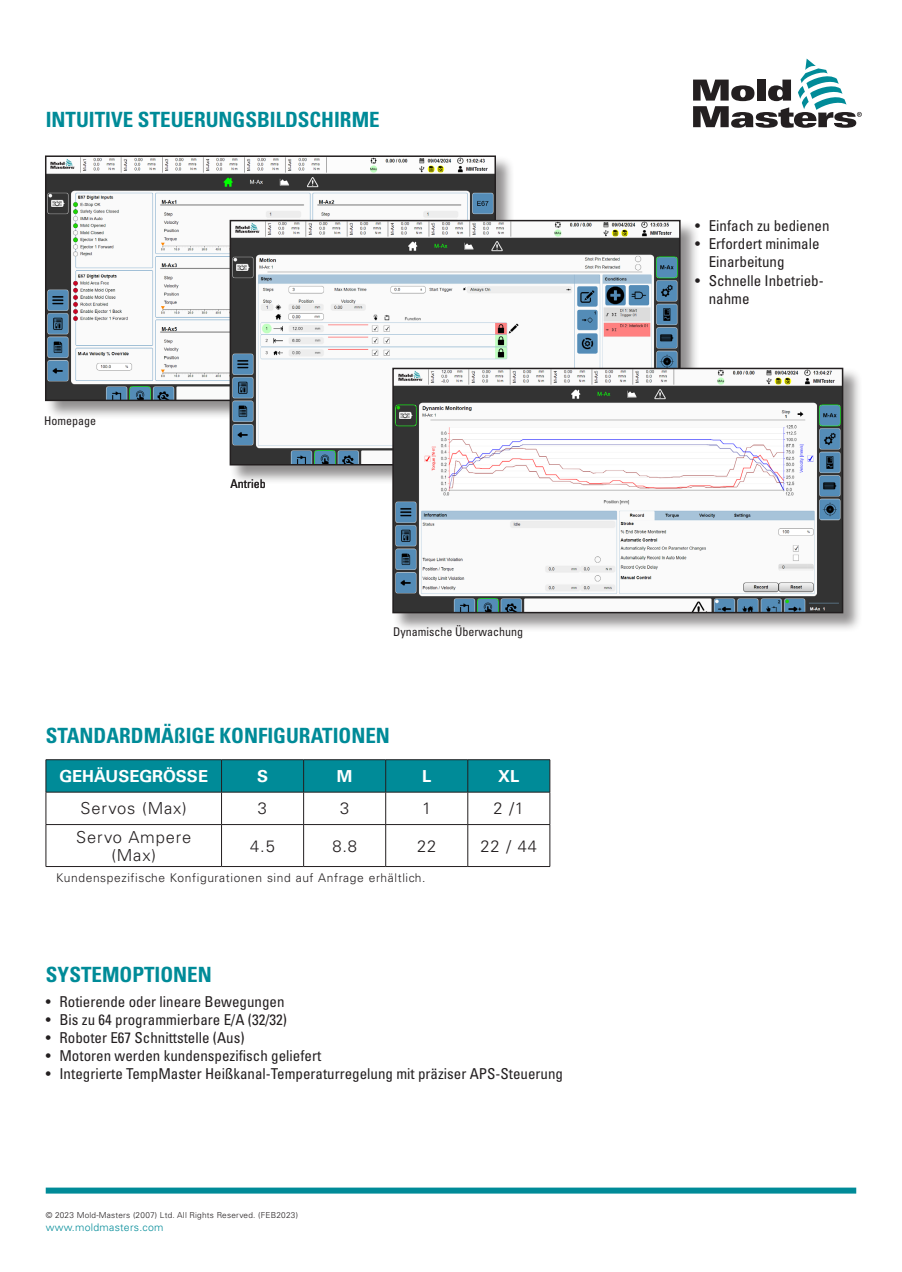
<style>
.page{position:relative;width:902px;height:1272px;background:#fff}
.page>*{position:absolute;margin:0;border:0;box-sizing:border-box;transform-origin:0 0}
.sub_heads{font:700 condensed 21px "Univers LT Std";color:#008b98}
.t1{font:300 16.5px/18px "Univers LT Std";letter-spacing:.05em;color:#231f20;text-align:center}
.t2{font:700 16.5px "Univers LT Std";color:#fff}
.t3{font:condensed 15px/18px "Univers LT Std";color:#231f20}
.t4{font:300 12px "Univers LT Std";letter-spacing:.05em;color:#231f20}
.t5{font:condensed 12px "Univers LT Std";color:#231f20}
.t6{font:300 10.5px "Univers LT Std";letter-spacing:.025em;color:#008b98}
.t7{font:300 8.25px "Univers LT Std";letter-spacing:.025em;color:#231f20}
</style>
<div class="page">
<svg style="left:693px;top:59px;width:168px;height:69px"></svg>
<div style="left:46px;top:1187px;width:810px;height:6px;background:#008b98"></div>
<div style="left:45px;top:155px;width:470px;height:265px;background:#231f20;opacity:.5"></div>
<img style="left:48px;top:158px;width:445px;height:240px">
<div style="left:45px;top:155px;width:451px;height:246px;border:2px solid #231f20"></div>
<div style="left:229px;top:220px;width:470px;height:264px;background:#231f20;opacity:.5"></div>
<img style="left:232px;top:223px;width:445px;height:239px">
<div style="left:229px;top:220px;width:451px;height:245px;border:2px solid #231f20"></div>
<div style="left:392px;top:367px;width:470px;height:265px;background:#231f20;opacity:.5"></div>
<img style="left:395px;top:371px;width:445px;height:239px">
<div style="left:392px;top:368px;width:451px;height:245px;border:2px solid #231f20"></div>
<div style="left:47px;top:760px;width:502px;height:31px;background:#008b98"></div>
<hr style="left:46px;top:759px;width:175px;height:1px;background:#231f20">
<hr style="left:221px;top:759px;width:82px;height:1px;background:#231f20">
<hr style="left:303px;top:759px;width:82px;height:1px;background:#231f20">
<hr style="left:385px;top:759px;width:82px;height:1px;background:#231f20">
<hr style="left:467px;top:759px;width:83px;height:1px;background:#231f20">
<hr style="left:46px;top:760px;width:1px;height:32px;background:#231f20">
<hr style="left:221px;top:760px;width:1px;height:32px;background:#231f20">
<hr style="left:303px;top:760px;width:1px;height:32px;background:#231f20">
<hr style="left:385px;top:760px;width:1px;height:32px;background:#231f20">
<hr style="left:467px;top:760px;width:1px;height:32px;background:#231f20">
<hr style="left:549px;top:760px;width:1px;height:32px;background:#231f20">
<hr style="left:46px;top:791px;width:175px;height:1px;background:#231f20">
<hr style="left:221px;top:791px;width:82px;height:1px;background:#231f20">
<hr style="left:303px;top:791px;width:82px;height:1px;background:#231f20">
<hr style="left:385px;top:791px;width:82px;height:1px;background:#231f20">
<hr style="left:467px;top:791px;width:83px;height:1px;background:#231f20">
<hr style="left:46px;top:866px;width:175px;height:1px;background:#231f20">
<hr style="left:221px;top:866px;width:82px;height:1px;background:#231f20">
<hr style="left:303px;top:866px;width:82px;height:1px;background:#231f20">
<hr style="left:385px;top:866px;width:82px;height:1px;background:#231f20">
<hr style="left:467px;top:866px;width:83px;height:1px;background:#231f20">
<hr style="left:46px;top:792px;width:1px;height:32px;background:#231f20">
<hr style="left:221px;top:792px;width:1px;height:32px;background:#231f20">
<hr style="left:303px;top:792px;width:1px;height:32px;background:#231f20">
<hr style="left:385px;top:792px;width:1px;height:32px;background:#231f20">
<hr style="left:467px;top:792px;width:1px;height:32px;background:#231f20">
<hr style="left:549px;top:792px;width:1px;height:32px;background:#231f20">
<hr style="left:46px;top:824px;width:175px;height:1px;background:#231f20">
<hr style="left:221px;top:824px;width:82px;height:1px;background:#231f20">
<hr style="left:303px;top:824px;width:82px;height:1px;background:#231f20">
<hr style="left:385px;top:824px;width:82px;height:1px;background:#231f20">
<hr style="left:467px;top:824px;width:83px;height:1px;background:#231f20">
<hr style="left:46px;top:824px;width:1px;height:42px;background:#231f20">
<hr style="left:221px;top:824px;width:1px;height:42px;background:#231f20">
<hr style="left:303px;top:824px;width:1px;height:42px;background:#231f20">
<hr style="left:385px;top:824px;width:1px;height:42px;background:#231f20">
<hr style="left:467px;top:824px;width:1px;height:42px;background:#231f20">
<hr style="left:549px;top:824px;width:1px;height:42px;background:#231f20">
<p class="sub_heads" style="left:46px;top:106px;width:335px">INTUITIVE STEUERUNGSBILDSCHIRME</p>
<p class="t5" style="left:44px;top:413px;width:53px">Homepage</p>
<p class="t5" style="left:230px;top:476px;width:37px">Antrieb</p>
<p class="t5" style="left:393px;top:624px;width:131px">Dynamische Überwachung</p>
<p class="sub_heads" style="left:46px;top:722px;width:346px">STANDARDMÄßIGE KONFIGURATIONEN</p>
<p class="t2" style="left:59px;top:766px;width:150px">GEHÄUSEGRÖSSE</p>
<p class="t2" style="left:257px;top:766px;width:13px">S</p>
<p class="t2" style="left:337px;top:766px;width:17px">M</p>
<p class="t2" style="left:422px;top:766px;width:11px">L</p>
<p class="t2" style="left:498px;top:766px;width:23px">XL</p>
<p class="t1" style="left:81px;top:799px;width:108px">Servos (Max)</p>
<p class="t1" style="left:258px;top:799px;width:11px">3</p>
<p class="t1" style="left:340px;top:799px;width:11px">3</p>
<p class="t1" style="left:422px;top:799px;width:11px">1</p>
<p class="t1" style="left:493px;top:799px;width:32px">2 /1</p>
<p class="t1" style="left:76px;top:827px;width:116px">Servo Ampere (Max)</p>
<p class="t1" style="left:250px;top:836px;width:26px">4.5</p>
<p class="t1" style="left:332px;top:836px;width:26px">8.8</p>
<p class="t1" style="left:417px;top:836px;width:21px">22</p>
<p class="t1" style="left:480px;top:836px;width:58px">22 / 44</p>
<p class="t4" style="left:56px;top:870px;width:371px">Kundenspezifische Konfigurationen sind auf Anfrage erhältlich.</p>
<p class="sub_heads" style="left:46px;top:961px;width:167px">SYSTEMOPTIONEN</p>
<p class="t3" style="left:46px;top:992px;width:240px">• Rotierende oder lineare Bewegungen</p>
<p class="t3" style="left:46px;top:1010px;width:242px">• Bis zu 64 programmierbare E/A (32/32)</p>
<p class="t3" style="left:46px;top:1028px;width:200px">• Roboter E67 Schnittstelle (Aus)</p>
<p class="t3" style="left:46px;top:1046px;width:277px">• Motoren werden kundenspezifisch geliefert</p>
<p class="t3" style="left:46px;top:1064px;width:518px">• Integrierte TempMaster Heißkanal-Temperaturregelung mit präziser APS-Steuerung</p>
<p class="t7" style="left:46px;top:1210px;width:254px">© 2023 Mold-Masters (2007) Ltd. All Rights Reserved. (FEB2023)</p>
<p class="t6" style="left:46px;top:1220px;width:119px">www.moldmasters.com</p>
<p class="t3" style="left:695px;top:217px;width:136px">• Einfach zu bedienen</p>
<p class="t3" style="left:708px;top:235px;width:112px;text-indent:-14px">• Erfordert minimale<br>Einarbeitung</p>
<p class="t3" style="left:708px;top:271px;width:116px;text-indent:-14px">• Schnelle Inbetrieb&shy;nahme</p>
</div>
